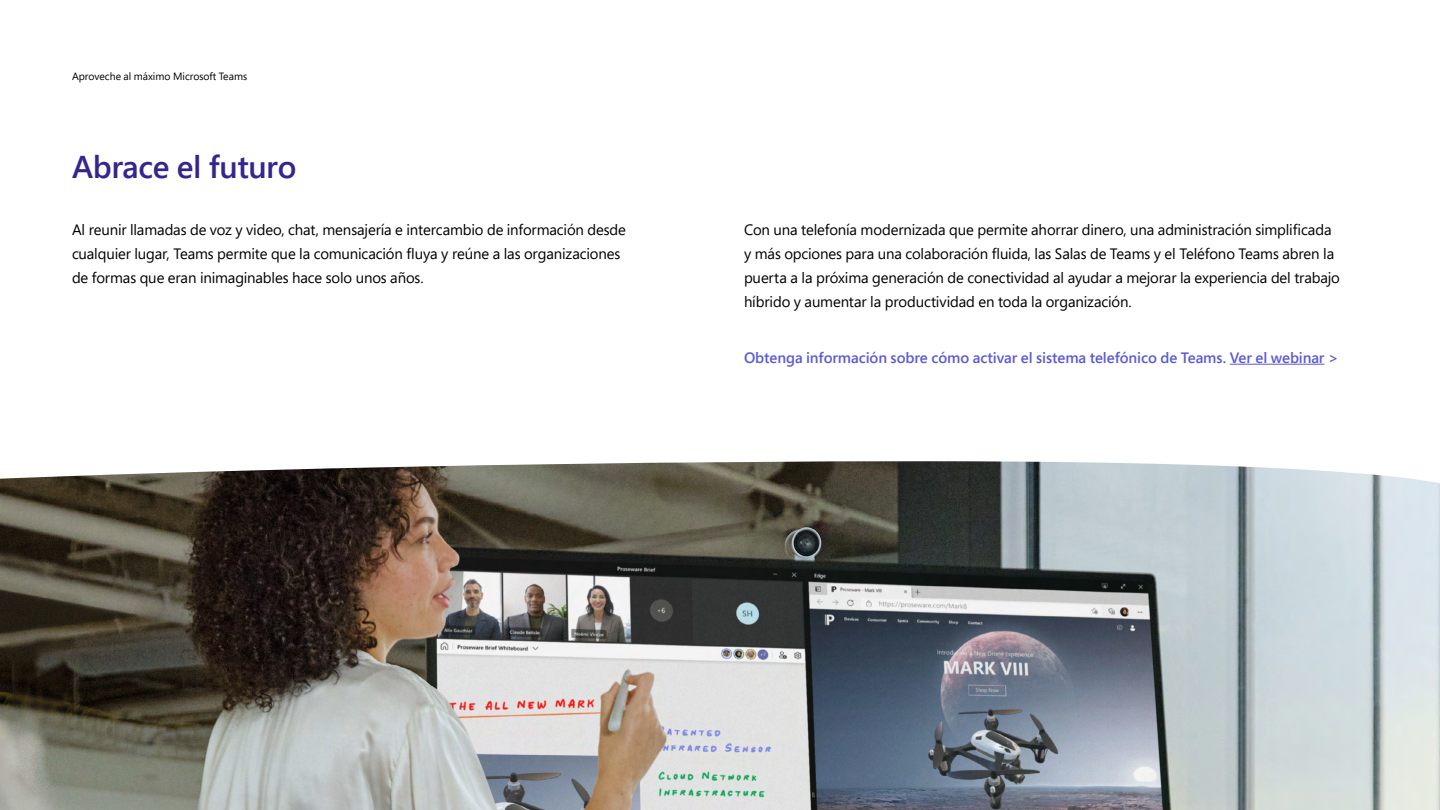
<style>
.page{position:relative;width:1440px;height:810px;background:#fff}
.page>*{position:absolute;margin:0;border:0;box-sizing:border-box;transform-origin:0 0}
.chapters{font:600 31.5px "Segoe Pro";letter-spacing:-.015em;color:#35258f}
.body_copy_20_32{font:15px/24px "Segoe Pro";letter-spacing:-.01em;color:#000}
.body_copy_20_32-2{font:600 15px "Segoe Pro";letter-spacing:-.005em;color:#5d5bd4}
.t1{font:10.5px "Segoe Pro";color:#000}
</style>
<div class="page">
<hr style="left:1230px;top:364px;width:95px;height:1px;background:#5d5bd4">
<img style="left:0;top:461px;width:1440px;height:349px">
<p class="t1" style="left:72px;top:69px;width:177px">Aproveche al máximo Microsoft Teams</p>
<p class="chapters" style="left:72px;top:146px;width:226px">Abrace el futuro</p>
<p class="body_copy_20_32" style="left:72px;top:217px;width:556px">Al reunir llamadas de voz y video, chat, mensajería e intercambio de información desde cualquier lugar, Teams permite que la comunicación fluya y reúne a las organizaciones de formas que eran inimaginables hace solo unos años.</p>
<p class="body_copy_20_32" style="left:744px;top:217px;width:597px">Con una telefonía modernizada que permite ahorrar dinero, una administración simplificada y más opciones para una colaboración fluida, las Salas de Teams y el Teléfono Teams abren la puerta a la próxima generación de conectividad al ayudar a mejorar la experiencia del trabajo híbrido y aumentar la productividad en toda la organización.</p>
<p class="body_copy_20_32-2" style="left:744px;top:347px;width:596px">Obtenga información sobre cómo activar el sistema telefónico de Teams. Ver el webinar &gt;</p>
</div>
